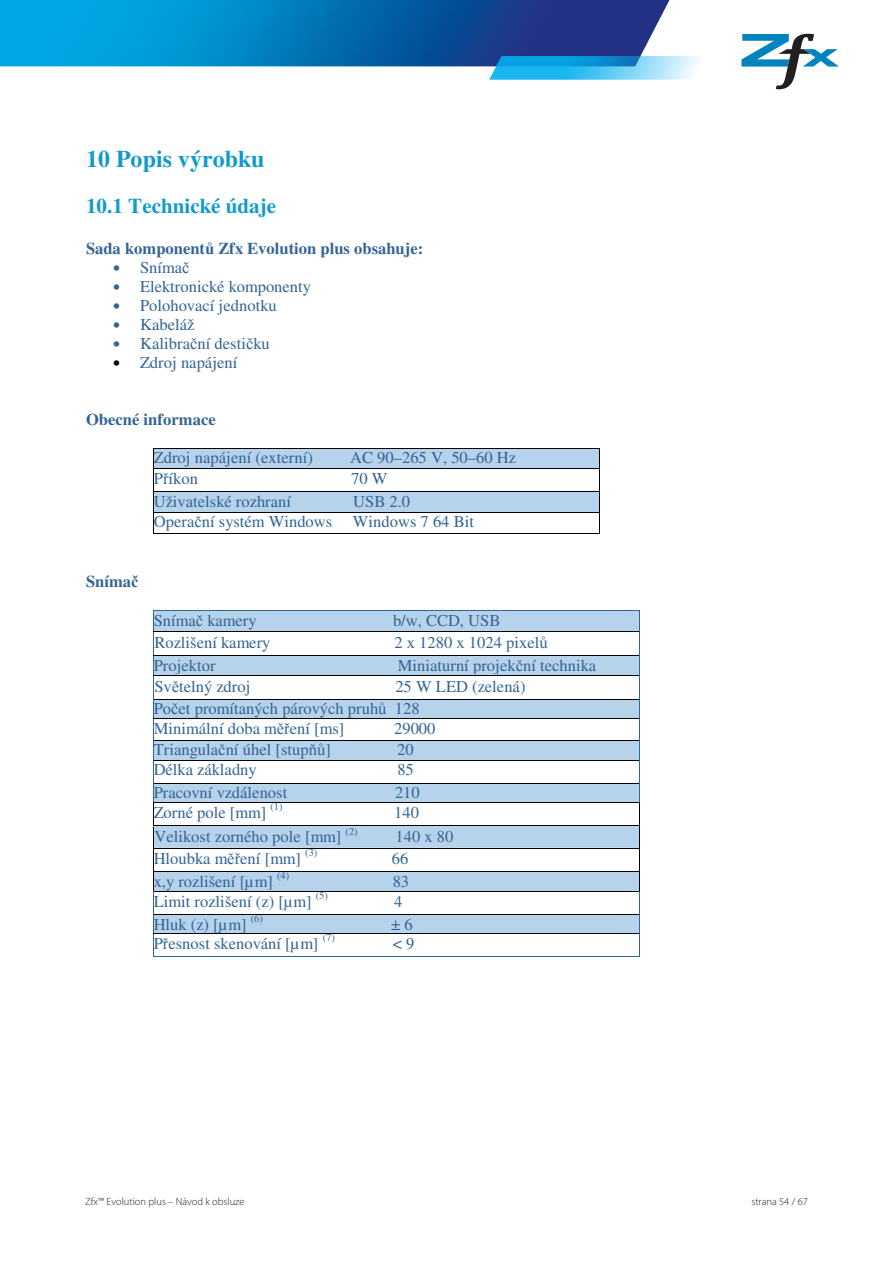
<style>
.page{position:relative;width:893px;height:1263px;background:#fff}
.page>*{position:absolute;margin:0;border:0;box-sizing:border-box;transform-origin:0 0}
.t1{font:700 24px "Times";color:#119bcc}
.t2{font:700 21px "Times";color:#119bcc}
.t3{font:16.5px/22.5px "Times";color:#336495}
.t4{font:700 16.5px "Times";color:#336495}
.t5{font:300 10.5px "Myriad Pro";color:#231f20}
.t6{font:10.5px "Times";color:#336495}
.s1{font-family:"Times New Roman"}
.s2{color:#000001}
</style>
<div class="page">
<svg style="left:0;top:0;width:670px;height:66px;background:#0876b9"></svg>
<svg style="left:489px;top:34px;width:350px;height:55px"></svg>
<div style="left:154px;top:448px;width:445px;height:20px;background:#b7d2eb"></div>
<hr style="left:154px;top:448px;width:445px;height:1px;background:#000001">
<hr style="left:154px;top:468px;width:445px;height:1px;background:#000001">
<div style="left:154px;top:492px;width:445px;height:19px;background:#b7d2eb"></div>
<hr style="left:154px;top:511px;width:445px;height:1px;background:#b7d2eb">
<hr style="left:154px;top:491px;width:445px;height:1px;background:#000001">
<hr style="left:154px;top:512px;width:445px;height:1px;background:#000001">
<svg style="left:153px;top:448px;width:1px;height:86px"></svg>
<hr style="left:154px;top:533px;width:445px;height:1px;background:#000001">
<svg style="left:599px;top:448px;width:1px;height:86px"></svg>
<svg style="left:153px;top:610px;width:487px;height:347px"></svg>
<h1 class="t1" style="left:86px;top:145px;width:180px">10 Popis výrobku</h1>
<p class="t2" style="left:86px;top:194px;width:192px">10.1 Technické údaje</p>
<p class="t4" style="left:86px;top:239px;width:339px">Sada komponent<span class="s1">ů</span> Zfx Evolution plus obsahuje:</p>
<p class="t3" style="left:113px;top:256px;width:78px">• Sníma<span class="s1">č</span></p>
<p class="t3" style="left:113px;top:275px;width:200px">• Elektronické komponenty</p>
<p class="t3" style="left:113px;top:294px;width:165px">• Polohovací jednotku</p>
<p class="t3" style="left:113px;top:313px;width:83px">• Kabeláž</p>
<p class="t3" style="left:113px;top:332px;width:158px">• Kalibra<span class="s1">č</span>ní desti<span class="s1">č</span>ku</p>
<p class="t3" style="left:113px;top:351px;width:126px"><span class="s2">•</span> Zdroj napájení</p>
<p class="t4" style="left:86px;top:410px;width:131px">Obecné informace</p>
<p class="t3" style="left:154px;top:447px;width:161px">Zdroj napájení (externí)</p>
<p class="t3" style="left:350px;top:447px;width:167px">AC 90–265 V, 50–60 Hz</p>
<p class="t3" style="left:154px;top:467px;width:46px">P<span class="s1">ř</span>íkon</p>
<p class="t3" style="left:351px;top:467px;width:38px">70 W</p>
<p class="t3" style="left:154px;top:490px;width:139px">Uživatelské rozhraní</p>
<p class="t3" style="left:353px;top:490px;width:58px">USB 2.0</p>
<p class="t3" style="left:154px;top:510px;width:180px">Opera<span class="s1">č</span>ní systém Windows</p>
<p class="t3" style="left:353px;top:510px;width:123px">Windows 7 64 Bit</p>
<p class="t4" style="left:86px;top:572px;width:54px">Sníma<span class="s1">č</span></p>
<p class="t3" style="left:154px;top:609px;width:104px">Sníma<span class="s1">č</span> kamery</p>
<p class="t3" style="left:393px;top:609px;width:109px">b/w, CCD, USB</p>
<p class="t3" style="left:154px;top:631px;width:118px">Rozlišení kamery</p>
<p class="t3" style="left:394px;top:631px;width:155px">2 x 1280 x 1024 pixel<span class="s1">ů</span></p>
<p class="t3" style="left:154px;top:654px;width:63px">Projektor</p>
<p class="t3" style="left:398px;top:654px;width:200px">Miniaturní projek<span class="s1">č</span>ní technika</p>
<p class="t3" style="left:154px;top:675px;width:97px">Sv<span class="s1">ě</span>telný zdroj</p>
<p class="t3" style="left:154px;top:675px;width:373px;text-indent:242px">25 W LED (zelená)<br>Po<span class="s1">č</span>et promítaných párových pruh<span class="s1">ů</span> 128</p>
<p class="t3" style="left:154px;top:717px;width:192px">Minimální doba m<span class="s1">ěř</span>ení [ms]</p>
<p class="t3" style="left:394px;top:717px;width:43px">29000</p>
<p class="t3" style="left:154px;top:739px;width:179px">Triangula<span class="s1">č</span>ní úhel [stup<span class="s1">ňů</span>]</p>
<p class="t3" style="left:397px;top:739px;width:18px">20</p>
<p class="t3" style="left:154px;top:759px;width:105px">Délka základny</p>
<p class="t3" style="left:397px;top:759px;width:18px">85</p>
<p class="t3" style="left:154px;top:781px;width:135px">Pracovní vzdálenost</p>
<p class="t3" style="left:395px;top:781px;width:26px">210</p>
<p class="t3" style="left:154px;top:801px;width:114px">Zorné pole [mm]</p>
<p class="t6" style="left:271px;top:801px;width:14px">(1)</p>
<p class="t3" style="left:394px;top:801px;width:26px">140</p>
<p class="t3" style="left:154px;top:825px;width:188px">Velikost zorného pole [mm]</p>
<p class="t6" style="left:346px;top:825px;width:14px">(2)</p>
<p class="t3" style="left:395px;top:825px;width:59px">140 x 80</p>
<p class="t3" style="left:154px;top:847px;width:149px">Hloubka m<span class="s1">ěř</span>ení [mm]</p>
<p class="t6" style="left:305px;top:847px;width:14px">(3)</p>
<p class="t3" style="left:392px;top:847px;width:18px">66</p>
<p class="t3" style="left:154px;top:870px;width:121px">x,y rozlišení [µm]</p>
<p class="t6" style="left:277px;top:870px;width:14px">(4)</p>
<p class="t3" style="left:393px;top:870px;width:18px">83</p>
<p class="t3" style="left:154px;top:890px;width:159px">Limit rozlišení (z) [µm]</p>
<p class="t6" style="left:316px;top:890px;width:14px">(5)</p>
<p class="t3" style="left:394px;top:890px;width:10px">4</p>
<p class="t3" style="left:154px;top:913px;width:94px">Hluk (z) [µm]</p>
<p class="t6" style="left:251px;top:913px;width:14px">(6)</p>
<p class="t3" style="left:391px;top:913px;width:23px">± 6</p>
<p class="t3" style="left:154px;top:932px;width:166px">P<span class="s1">ř</span>esnost skenování [µm]</p>
<p class="t6" style="left:323px;top:932px;width:14px">(7)</p>
<p class="t3" style="left:393px;top:932px;width:23px">&lt; 9</p>
<p class="t5" style="left:85px;top:1195px;width:161px">Zfx™ Evolution plus – Návod k obsluze</p>
<p class="t5" style="left:751px;top:1195px;width:58px">strana 54 / 67</p>
</div>
